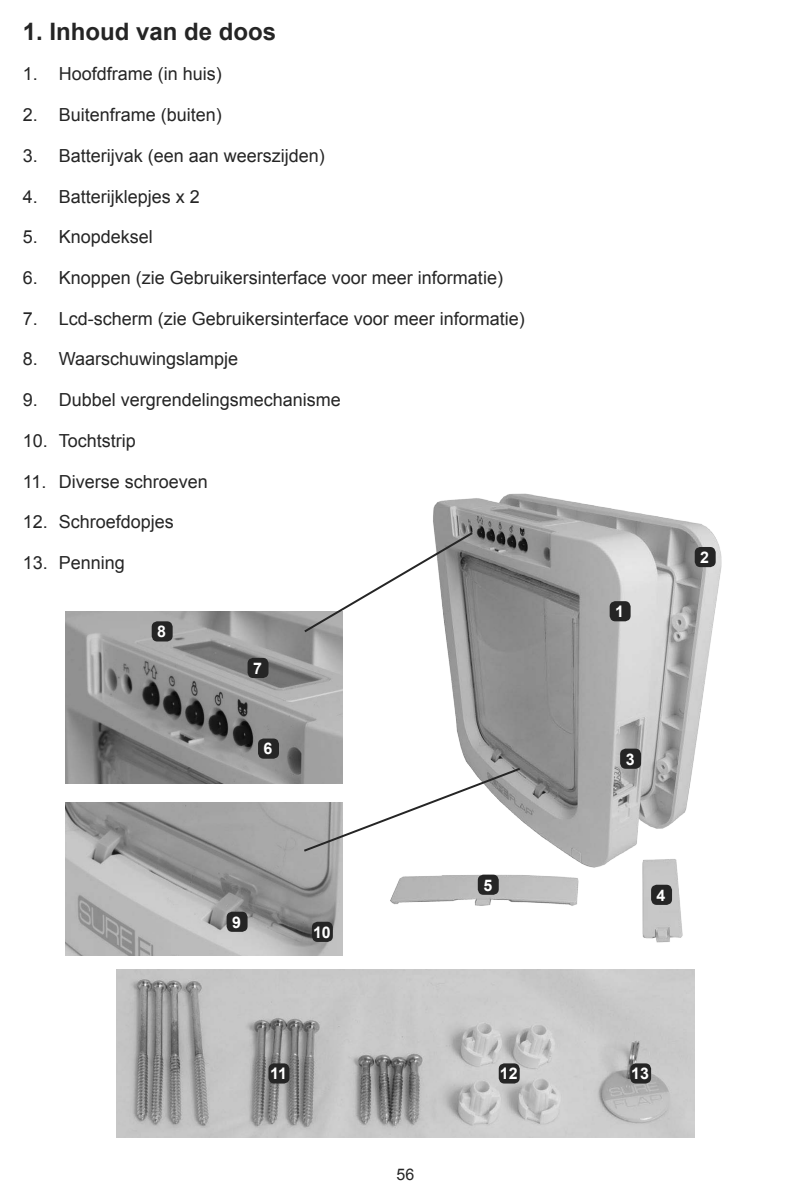
<style>
.page{position:relative;width:811px;height:1191px;background:#fff}
.page>*{position:absolute;margin:0;border:0;box-sizing:border-box;transform-origin:0 0}
.t1{font:700 24px "Arial";color:#252525}
.t2{font:18px "Arial";color:#252525}
.t3{font:700 16px "Arial";color:#fff}
.t4{font:16px "Arial";color:#252525}
</style>
<div class="page">
<img style="left:390px;top:493px;width:332px;height:450px">
<img style="left:65px;top:611px;width:277px;height:173px">
<img style="left:65px;top:802px;width:277px;height:153px">
<img style="left:116px;top:969px;width:578px;height:168px">
<div style="left:152px;top:621px;width:21px;height:20px;background:#252525;border-radius:6px"></div>
<div style="left:609px;top:601px;width:21px;height:20px;background:#252525;border-radius:6px"></div>
<div style="left:258px;top:738px;width:21px;height:20px;background:#252525;border-radius:6px"></div>
<div style="left:478px;top:874px;width:21px;height:20px;background:#252525;border-radius:6px"></div>
<div style="left:247px;top:658px;width:21px;height:20px;background:#252525;border-radius:6px"></div>
<div style="left:620px;top:748px;width:21px;height:21px;background:#252525;border-radius:6px"></div>
<div style="left:651px;top:884px;width:21px;height:21px;background:#252525;border-radius:6px"></div>
<div style="left:312px;top:921px;width:21px;height:21px;background:#252525;border-radius:6px"></div>
<div style="left:227px;top:911px;width:20px;height:20px;background:#252525;border-radius:6px"></div>
<div style="left:694px;top:547px;width:21px;height:20px;background:#252525;border-radius:6px"></div>
<div style="left:499px;top:1063px;width:21px;height:20px;background:#252525;border-radius:6px"></div>
<div style="left:268px;top:1063px;width:21px;height:20px;background:#252525;border-radius:6px"></div>
<div style="left:630px;top:1063px;width:21px;height:20px;background:#252525;border-radius:6px"></div>
<svg style="left:302px;top:530px;width:173px;height:104px"></svg>
<svg style="left:302px;top:766px;width:220px;height:87px"></svg>
<p class="t1" style="left:23px;top:15px;width:255px">1. Inhoud van de doos</p>
<p class="t2" style="left:23px;top:62px;width:201px">1. Hoofdframe (in huis)</p>
<p class="t2" style="left:23px;top:103px;width:201px">2. Buitenframe (buiten)</p>
<p class="t2" style="left:23px;top:144px;width:304px">3. Batterijvak (een aan weerszijden)</p>
<p class="t2" style="left:23px;top:184px;width:179px">4. Batterijklepjes x 2</p>
<p class="t2" style="left:23px;top:225px;width:132px">5. Knopdeksel</p>
<p class="t2" style="left:23px;top:266px;width:482px">6. Knoppen (zie Gebruikersinterface voor meer informatie)</p>
<p class="t2" style="left:23px;top:306px;width:504px">7. Lcd-scherm (zie Gebruikersinterface voor meer informatie)</p>
<p class="t2" style="left:23px;top:347px;width:217px">8. Waarschuwingslampje</p>
<p class="t2" style="left:23px;top:388px;width:320px">9. Dubbel vergrendelingsmechanisme</p>
<p class="t2" style="left:23px;top:429px;width:115px">10. Tochtstrip</p>
<p class="t2" style="left:23px;top:469px;width:187px">11. Diverse schroeven</p>
<p class="t2" style="left:23px;top:510px;width:153px">12. Schroefdopjes</p>
<p class="t2" style="left:23px;top:551px;width:104px">13. Penning</p>
<p class="t3" style="left:157px;top:621px;width:10px">8</p>
<p class="t3" style="left:253px;top:657px;width:10px">7</p>
<p class="t3" style="left:264px;top:738px;width:10px">6</p>
<p class="t3" style="left:232px;top:911px;width:10px">9</p>
<p class="t3" style="left:313px;top:921px;width:19px">10</p>
<p class="t3" style="left:483px;top:874px;width:10px">5</p>
<p class="t3" style="left:615px;top:601px;width:10px">1</p>
<p class="t3" style="left:700px;top:546px;width:10px">2</p>
<p class="t3" style="left:625px;top:748px;width:10px">3</p>
<p class="t3" style="left:656px;top:884px;width:10px">4</p>
<p class="t3" style="left:270px;top:1063px;width:18px">11</p>
<p class="t3" style="left:500px;top:1063px;width:19px">12</p>
<p class="t3" style="left:631px;top:1063px;width:19px">13</p>
<p class="t4" style="left:396px;top:1163px;width:19px">56</p>
</div>
